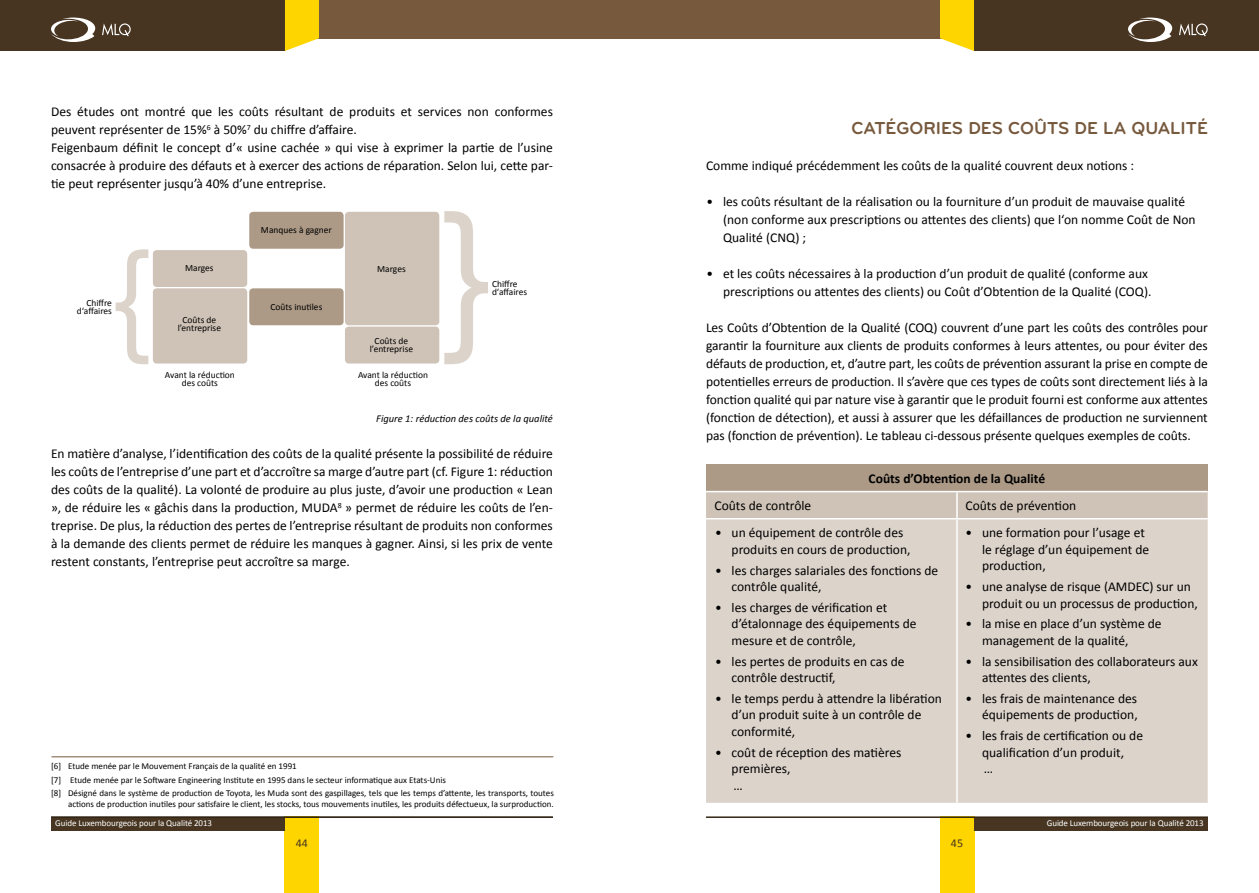
<style>
.page{position:relative;width:1259px;height:893px;background:#fff}
.page>*{position:absolute;margin:0;border:0;box-sizing:border-box;transform-origin:0 0}
.t1{font:700 18px "Bryant Pro";color:#77593d}
.t2{font:13.5px/18px "Calibri";color:#000}
.t3{font:700 13.5px "Calibri";color:#000}
.t4{font:12px "Calibri";color:#473521}
.t5{font:italic 10.5px "Calibri";color:#000}
.t6{font:9.45px/8.1px "Calibri";color:#000;text-align:center}
.t7{font:9px/13.5px "Calibri";color:#000}
.t8{font:9px "Calibri";letter-spacing:-.01em;color:#fff}
</style>
<div class="page">
<div style="left:629px;top:0;width:330px;height:38px;background:#77593d"></div>
<div style="left:974px;top:0;width:285px;height:51px;background:#473521"></div>
<svg style="left:940px;top:0;width:34px;height:51px;background:#feda1f"></svg>
<div style="left:285px;top:816px;width:34px;height:77px;background:#ffd500"></div>
<div style="left:51px;top:817px;width:234px;height:13px;background:#473521"></div>
<hr style="left:51px;top:816px;width:502px;height:2px;background:#352614">
<div style="left:300px;top:0;width:329px;height:38px;background:#77593d"></div>
<div style="left:0;top:0;width:285px;height:51px;background:#473521"></div>
<svg style="left:285px;top:0;width:34px;height:51px;background:#feda1f"></svg>
<svg style="left:102px;top:23px;width:29px;height:13px"></svg>
<svg style="left:51px;top:17px;width:44px;height:25px"></svg>
<svg style="left:1179px;top:23px;width:28px;height:13px"></svg>
<svg style="left:1128px;top:17px;width:44px;height:25px"></svg>
<div style="left:940px;top:816px;width:34px;height:77px;background:#ffd500"></div>
<div style="left:974px;top:817px;width:234px;height:13px;background:#473521"></div>
<hr style="left:706px;top:816px;width:502px;height:2px;background:#352614">
<div style="left:249px;top:212px;width:95px;height:37px;background:#ac9a86;border-radius:4px"></div>
<div style="left:345px;top:212px;width:94px;height:113px;background:#cfc3b7;border-radius:4px"></div>
<div style="left:153px;top:250px;width:94px;height:37px;background:#cfc3b7;border-radius:4px"></div>
<div style="left:153px;top:288px;width:94px;height:76px;background:#cfc3b7;border-radius:4px"></div>
<div style="left:249px;top:288px;width:95px;height:37px;background:#ac9a86;border-radius:4px"></div>
<div style="left:345px;top:327px;width:94px;height:37px;background:#cfc3b7;border-radius:4px"></div>
<svg style="left:444px;top:211px;width:44px;height:153px"></svg>
<svg style="left:116px;top:249px;width:32px;height:115px"></svg>
<hr style="left:51px;top:756px;width:502px;height:1px;background:#77593d">
<div style="left:706px;top:464px;width:501px;height:28px;background:#ac9a86"></div>
<div style="left:706px;top:519px;width:501px;height:284px;background:#dcd3cb"></div>
<hr style="left:706px;top:491px;width:251px;height:1px;background:#fff">
<hr style="left:957px;top:491px;width:250px;height:1px;background:#fff">
<div style="left:706px;top:492px;width:501px;height:26px;background:#cfc3b7"></div>
<hr style="left:956px;top:519px;width:1px;height:284px;background:#fff">
<p class="t2" style="left:51px;top:102px;width:503px">Des études ont montré que les coûts résultant de produits et services non conformes peuvent représenter de 15%<sup>6</sup> à 50%<sup>7</sup> du chiffre d’affaire.<br>Feigenbaum définit le concept d’« usine cachée » qui vise à exprimer la partie de l’usine consacrée à produire des défauts et à exercer des actions de réparation. Selon lui, cette par&shy;tie peut représenter jusqu’à 40% d’une entreprise.</p>
<p class="t6" style="left:77px;top:298px;width:37px;text-align:right">Chiffre d‘affaires</p>
<p class="t6" style="left:185px;top:263px;width:30px">Marges</p>
<p class="t6" style="left:178px;top:315px;width:45px">Coûts de l’entreprise</p>
<p class="t6" style="left:261px;top:225px;width:72px">Manques à gagner</p>
<p class="t6" style="left:270px;top:302px;width:53px">Coûts inutiles</p>
<p class="t6" style="left:377px;top:264px;width:30px">Marges</p>
<p class="t6" style="left:370px;top:336px;width:45px">Coûts de l’entreprise</p>
<p class="t6" style="left:165px;top:370px;width:71px">Avant la réduction des coûts</p>
<p class="t6" style="left:358px;top:370px;width:71px">Avant la réduction des coûts</p>
<p class="t6" style="left:492px;top:279px;width:37px;text-align:left">Chiffre d‘affaires</p>
<p class="t5" style="left:376px;top:412px;width:178px">Figure 1: réduction des coûts de la qualité</p>
<p class="t2" style="left:51px;top:444px;width:503px;text-align:justify">En matière d’analyse, l’identification des coûts de la qualité présente la possibilité de réduire les coûts de l’entreprise d’une part et d’accroître sa marge d’autre part (cf. Figure 1: réduction des coûts de la qualité). La volonté de produire au plus juste, d’avoir une production « Lean », de réduire les « gâchis dans la production, MUDA<sup>8</sup> » permet de réduire les coûts de l’en&shy;treprise. De plus, la réduction des pertes de l’entreprise résultant de produits non conformes à la demande des clients permet de réduire les manques à gagner. Ainsi, si les prix de vente restent constants, l’entreprise peut accroître sa marge.</p>
<p class="t7" style="left:51px;top:759px;width:504px">[6] Etude menée par le Mouvement Français de la qualité en 1991<br>[7] Etude menée par le Software Engineering Institute en 1995 dans le secteur informatique aux Etats-Unis<br>[8] Désigné dans le système de production de Toyota, les Muda sont des gaspillages, tels que les temps d’attente, les transports, toutes</p>
<p class="t7" style="left:68px;top:797px;width:487px">actions de production inutiles pour satisfaire le client, les stocks, tous mouvements inutiles, les produits défectueux, la surproduction.</p>
<p class="t8" style="left:55px;top:818px;width:158px">Guide Luxembourgeois pour la Qualité 2013</p>
<p class="t4" style="left:296px;top:836px;width:14px">44</p>
<h1 class="t1" style="left:851px;top:117px;width:70px">CATÉGORIES</h1>
<h1 class="t1" style="left:968px;top:117px;width:241px">DES COÛTS DE LA QUALITÉ</h1>
<p class="t2" style="left:706px;top:156px;width:430px">Comme indiqué précédemment les coûts de la qualité couvrent deux notions :</p>
<p class="t2" style="left:723px;top:192px;width:474px;text-indent:-16px">• les coûts résultant de la réalisation ou la fourniture d’un produit de mauvaise qualité (non conforme aux prescriptions ou attentes des clients) que l‘on nomme Coût de Non<br>Qualité (CNQ) ;</p>
<p class="t2" style="left:706px;top:264px;width:446px;text-align:right">• et les coûts nécessaires à la production d’un produit de qualité (conforme aux prescriptions ou attentes des clients) ou Coût d’Obtention de la Qualité (COQ).</p>
<p class="t2" style="left:706px;top:318px;width:503px;text-align:justify">Les Coûts d’Obtention de la Qualité (COQ) couvrent d’une part les coûts des contrôles pour garantir la fourniture aux clients de produits conformes à leurs attentes, ou pour éviter des défauts de production, et, d’autre part, les coûts de prévention assurant la prise en compte de potentielles erreurs de production. Il s’avère que ces types de coûts sont directement liés à la fonction qualité qui par nature vise à garantir que le produit fourni est conforme aux attentes (fonction de détection), et aussi à assurer que les défaillances de production ne surviennent pas (fonction de prévention). Le tableau ci-dessous présente quelques exemples de coûts.</p>
<p class="t3" style="left:868px;top:470px;width:178px">Coûts d’Obtention de la Qualité</p>
<p class="t2" style="left:714px;top:496px;width:98px">Coûts de contrôle</p>
<p class="t2" style="left:965px;top:496px;width:112px">Coûts de prévention</p>
<p class="t2" style="left:731px;top:524px;width:180px;line-height:16.5px;text-indent:-16px">• un équipement de contrôle des produits en cours de production,</p>
<p class="t2" style="left:731px;top:561px;width:208px;line-height:16.5px;text-indent:-16px">• les charges salariales des fonctions de contrôle qualité,</p>
<p class="t2" style="left:731px;top:598px;width:186px;line-height:16.5px;text-indent:-16px">• les charges de vérification et d’étalonnage des équipements de mesure et de contrôle,</p>
<p class="t2" style="left:731px;top:652px;width:174px;line-height:16.5px;text-indent:-16px">• les pertes de produits en cas de contrôle destructif,</p>
<p class="t2" style="left:731px;top:689px;width:212px;line-height:16.5px;text-indent:-16px">• le temps perdu à attendre la libération d’un produit suite à un contrôle de conformité,</p>
<p class="t2" style="left:731px;top:743px;width:171px;line-height:16.5px;text-indent:-16px">• coût de réception des matières premières,<br>…</p>
<p class="t2" style="left:982px;top:524px;width:169px;line-height:16.5px;text-indent:-16px">• une formation pour l’usage et le réglage d’un équipement de production,</p>
<p class="t2" style="left:982px;top:578px;width:217px;line-height:16.5px;text-indent:-16px">• une analyse de risque (AMDEC) sur un produit ou un processus de production,</p>
<p class="t2" style="left:982px;top:615px;width:181px;line-height:16.5px;text-indent:-16px">• la mise en place d’un système de management de la qualité,</p>
<p class="t2" style="left:982px;top:652px;width:217px;line-height:16.5px;text-indent:-16px">• la sensibilisation des collaborateurs aux attentes des clients,</p>
<p class="t2" style="left:965px;top:689px;width:174px;line-height:16.5px;text-align:right">• les frais de maintenance des équipements de production,</p>
<p class="t2" style="left:982px;top:727px;width:163px;line-height:16.5px;text-indent:-16px">• les frais de certification ou de qualification d’un produit,<br>…</p>
<p class="t4" style="left:951px;top:836px;width:14px">45</p>
<p class="t8" style="left:1046px;top:818px;width:158px">Guide Luxembourgeois pour la Qualité 2013</p>
</div>
